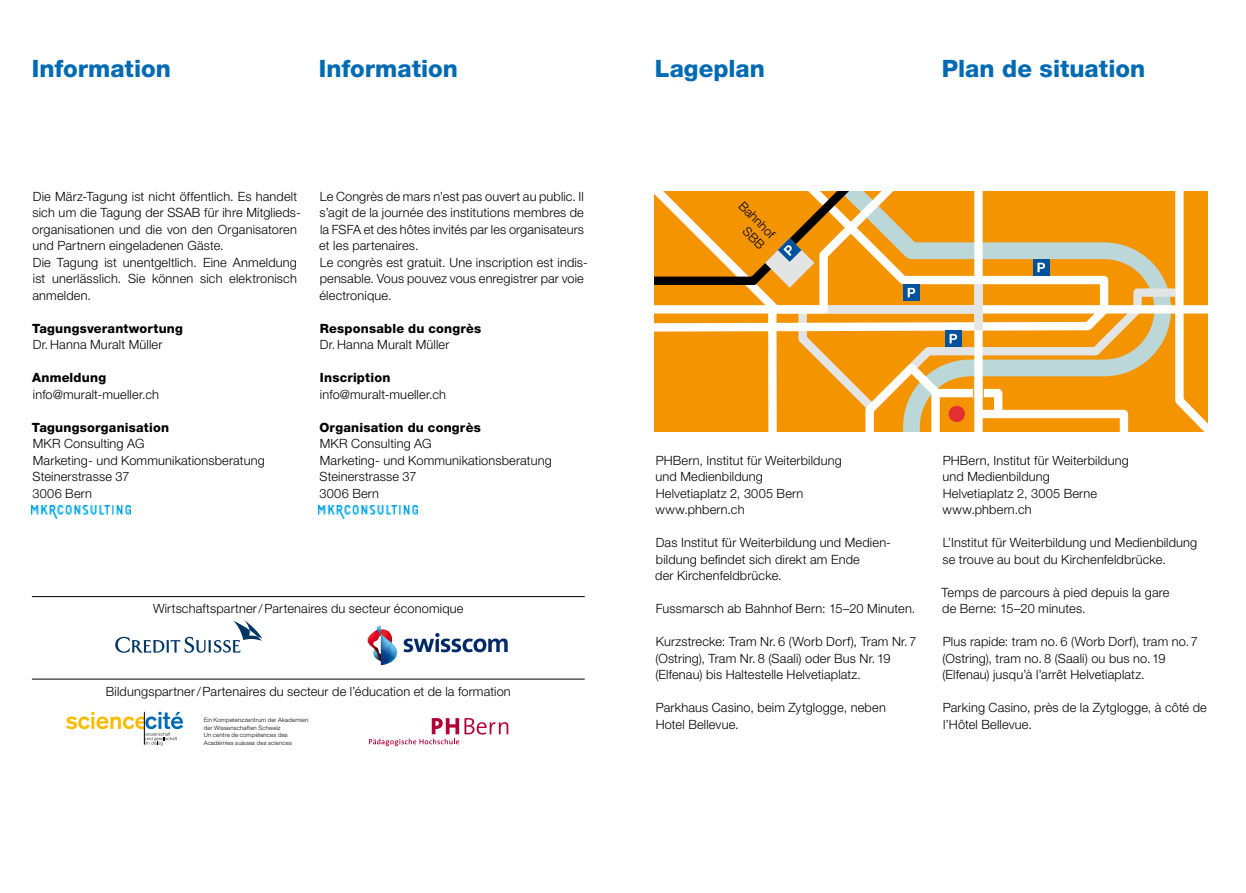
<style>
.page{position:relative;width:1246px;height:893px;background:#fff}
.page>*{position:absolute;margin:0;border:0;box-sizing:border-box;transform-origin:0 0}
.t1{font:800 24px "Helvetica Neue LT Std";color:#006ab3}
.t2{font:300 12.75px/16.5px "Helvetica Neue LT Std";letter-spacing:.015em;color:#000}
.t3{font:800 12.75px "Helvetica Neue LT Std";letter-spacing:.015em;color:#000}
.t4{font:300 12.6px/15px "Helvetica Neue LT Std";color:#000;text-align:right}
.t5{font:300 6px/7.5px "Helvetica Neue LT Std";letter-spacing:.025em;color:#000}
</style>
<div class="page">
<svg style="left:655px;top:191px;width:553px;height:241px;background:#f0a42a"></svg>
<svg style="left:923px;top:191px;width:213px;height:241px;background:#ecaf4b"></svg>
<div style="left:1033px;top:259px;width:17px;height:17px;background:#00519e"></div>
<svg style="left:1037px;top:263px;width:8px;height:9px"></svg>
<div style="left:945px;top:330px;width:17px;height:17px;background:#00519e"></div>
<svg style="left:655px;top:191px;width:332px;height:152px"></svg>
<svg style="left:861px;top:356px;width:145px;height:76px"></svg>
<div style="left:949px;top:406px;width:16px;height:16px;background:#e42f34;border-radius:50%"></div>
<img style="left:32px;top:505px;width:98px;height:14px">
<img style="left:319px;top:505px;width:98px;height:14px">
<hr style="left:32px;top:596px;width:553px;height:1px;background:#000">
<hr style="left:32px;top:679px;width:553px;height:1px;background:#000">
<svg style="left:115px;top:620px;width:147px;height:33px"></svg>
<svg style="left:404px;top:633px;width:104px;height:19px"></svg>
<svg style="left:368px;top:626px;width:29px;height:39px"></svg>
<svg style="left:66px;top:712px;width:117px;height:33px"></svg>
<svg style="left:369px;top:718px;width:139px;height:28px"></svg>
<h1 class="t1" style="left:32px;top:54px;width:141px">Information</h1>
<h1 class="t1" style="left:319px;top:54px;width:141px">Information</h1>
<p class="t2" style="left:32px;top:188px;width:269px">Die März-Tagung ist nicht öffentlich. Es handelt sich um die Tagung der SSAB für ihre Mitglieds&shy;organisationen und die von den Organisatoren und Partnern eingeladenen Gäste.<br>Die Tagung ist unentgeltlich. Eine Anmeldung ist unerlässlich. Sie können sich elektronisch anmelden.</p>
<p class="t3" style="left:32px;top:320px;width:152px">Tagungsverantwortung</p>
<p class="t2" style="left:33px;top:336px;width:131px">Dr.Hanna Muralt Müller</p>
<p class="t3" style="left:32px;top:370px;width:76px">Anmeldung</p>
<p class="t2" style="left:33px;top:386px;width:128px">info@muralt-mueller.ch</p>
<p class="t3" style="left:32px;top:419px;width:139px">Tagungsorganisation</p>
<p class="t2" style="left:33px;top:435px;width:234px">MKR Consulting AG<br>Marketing- und Kommunikationsberatung<br>Steinerstrasse 37<br>3006 Bern</p>
<p class="t2" style="left:319px;top:188px;width:270px">Le Congrès de mars n’est pas ouvert au public. Il s’agit de la journée des institutions membres de la FSFA et des hôtes invités par les organisateurs et les partenaires.<br>Le congrès est gratuit. Une inscription est indis&shy;pensable. Vous pouvez vous enregistrer par voie électronique.</p>
<p class="t3" style="left:320px;top:320px;width:163px">Responsable du congrès</p>
<p class="t2" style="left:320px;top:336px;width:131px">Dr.Hanna Muralt Müller</p>
<p class="t3" style="left:320px;top:370px;width:72px">Inscription</p>
<p class="t2" style="left:320px;top:386px;width:128px">info@muralt-mueller.ch</p>
<p class="t3" style="left:319px;top:419px;width:163px">Organisation du congrès</p>
<p class="t2" style="left:320px;top:435px;width:234px">MKR Consulting AG<br>Marketing- und Kommunikationsberatung<br>Steinerstrasse 37<br>3006 Bern</p>
<p class="t2" style="left:153px;top:600px;width:312px">Wirtschaftspartner/Partenaires du secteur économique</p>
<p class="t2" style="left:106px;top:683px;width:406px">Bildungspartner/Partenaires du secteur de l’éducation et de la formation</p>
<p class="t5" style="left:204px;top:716px;width:106px">Ein Kompetenzzentrum der Akademien der Wissenschaften Schweiz<br>Un centre de compétences des<br>Académies suisses des sciences</p>
<h1 class="t1" style="left:655px;top:54px;width:112px">Lageplan</h1>
<h1 class="t1" style="left:942px;top:54px;width:205px">Plan de situation</h1>
<p class="t4" style="left:746px;top:198px;width:47px;rotate:45deg">Bahnhof<br>SBB</p>
<p class="t2" style="left:655px;top:452px;width:188px">PHBern, Institut für Weiterbildung und Medienbildung<br>Helvetiaplatz 2, 3005 Bern www.phbern.ch</p>
<p class="t2" style="left:655px;top:534px;width:236px">Das Institut für Weiterbildung und Medien&shy;bildung befindet sich direkt am Ende<br>der Kirchenfeldbrücke.</p>
<p class="t2" style="left:656px;top:600px;width:261px">Fussmarsch ab Bahnhof Bern: 15–20 Minuten.</p>
<p class="t2" style="left:655px;top:633px;width:263px">Kurzstrecke: Tram Nr. 6 (Worb Dorf), Tram Nr.7 (Ostring), Tram Nr. 8 (Saali) oder Bus Nr.19 (Elfenau) bis Haltestelle Helvetiaplatz.</p>
<p class="t2" style="left:656px;top:699px;width:232px">Parkhaus Casino, beim Zytglogge, neben<br>Hotel Bellevue.</p>
<p class="t2" style="left:942px;top:452px;width:188px">PHBern, Institut für Weiterbildung und Medienbildung<br>Helvetiaplatz 2, 3005 Berne www.phbern.ch</p>
<p class="t2" style="left:942px;top:534px;width:256px">L’Institut für Weiterbildung und Medienbildung se trouve au bout du Kirchenfeldbrücke.</p>
<p class="t2" style="left:941px;top:584px;width:230px">Temps de parcours à pied depuis la gare de Berne: 15–20 minutes.</p>
<p class="t2" style="left:942px;top:633px;width:257px">Plus rapide: tram no. 6 (Worb Dorf), tram no.7 (Ostring), tram no. 8 (Saali) ou bus no.19 (Elfenau) jusqu’à l’arrêt Helvetiaplatz.</p>
<p class="t2" style="left:943px;top:699px;width:266px">Parking Casino, près de la Zytglogge, à côté de l’Hôtel Bellevue.</p>
</div>
